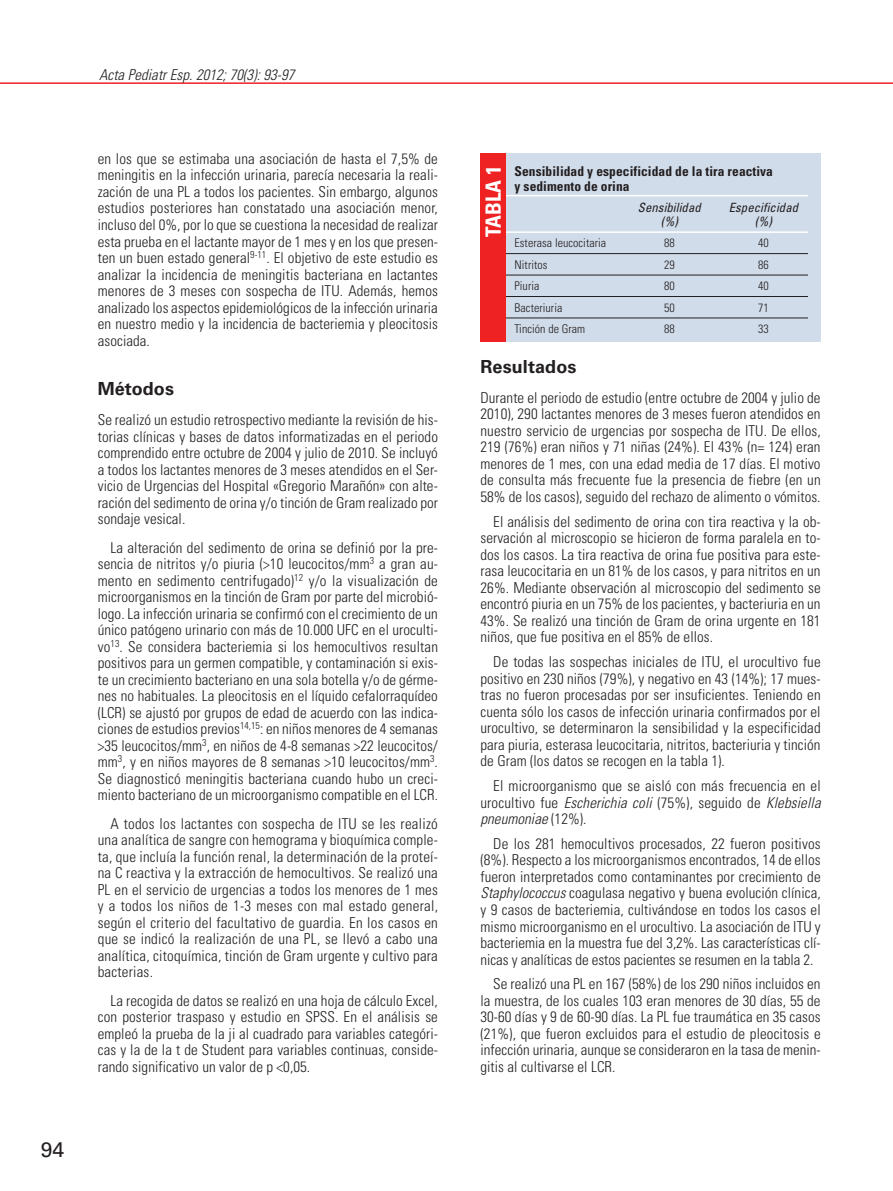
<style>
.page{position:relative;width:893px;height:1191px;background:#fff}
.page>*{position:absolute;margin:0;border:0;box-sizing:border-box;transform-origin:0 0}
.t1{font:700 condensed 21px "Univers LT Std";letter-spacing:.005em;color:#fff}
.t2{font:21px "Univers LT Std";color:#231f20}
.t3{font:700 18px "Univers LT Std";letter-spacing:.005em;color:#231f20}
.t4{font:300 condensed 15px/16.5px "Univers LT Std";letter-spacing:.005em;color:#231f20;text-align:justify}
.t5{font:italic 300 condensed 15px "Univers LT Std";letter-spacing:.005em;color:#231f20}
.t6{font:700 condensed 13.5px/15px "Univers LT Std";letter-spacing:.005em;color:#231f20}
.t7{font:italic condensed 12.75px/13.5px "Univers LT Std";letter-spacing:.005em;color:#231f20;text-align:center}
.t8{font:300 condensed 12px "Univers LT Std";letter-spacing:.005em;color:#231f20}
.s1{font-style:italic}
</style>
<div class="page">
<hr style="left:0;top:82px;width:893px;height:2px;background:#ee2123">
<div style="left:480px;top:153px;width:341px;height:188px;background:#d1dcea"></div>
<hr style="left:493px;top:195px;width:315px;height:1px;background:#fff">
<hr style="left:493px;top:253px;width:315px;height:1px;background:#231f20">
<hr style="left:493px;top:275px;width:315px;height:1px;background:#231f20">
<hr style="left:493px;top:296px;width:315px;height:1px;background:#231f20">
<hr style="left:493px;top:318px;width:315px;height:1px;background:#231f20">
<hr style="left:493px;top:231px;width:315px;height:2px;background:#fff">
<div style="left:480px;top:153px;width:26px;height:188px;background:#ee2123"></div>
<h1 class="t2" style="left:41px;top:1139px;width:25px">94</h1>
<p class="t5" style="left:99px;top:67px;width:197px">Acta Pediatr Esp. 2012; 70(3): 93-97</p>
<p class="t4" style="left:98px;top:151px;width:342px">en los que se estimaba una asociación de hasta el 7,5% de meningitis en la infección urinaria, parecía necesaria la reali&shy;zación de una PL a todos los pacientes. Sin embargo, algunos estudios posteriores han constatado una asociación menor, incluso del 0%, por lo que se cuestiona la necesidad de realizar esta prueba en el lactante mayor de 1 mes y en los que presen&shy;ten un buen estado general<sup>9-11</sup>. El objetivo de este estudio es analizar la incidencia de meningitis bacteriana en lactantes menores de 3 meses con sospecha de ITU. Además, hemos analizado los aspectos epidemiológicos de la infección urinaria en nuestro medio y la incidencia de bacteriemia y pleocitosis asociada.</p>
<p class="t3" style="left:98px;top:380px;width:78px">Métodos</p>
<p class="t4" style="left:98px;top:412px;width:342px">Se realizó un estudio retrospectivo mediante la revisión de his&shy;torias clínicas y bases de datos informatizadas en el periodo comprendido entre octubre de 2004 y julio de 2010. Se incluyó a todos los lactantes menores de 3 meses atendidos en el Ser&shy;vicio de Urgencias del Hospital «Gregorio Marañón» con alte&shy;ración del sedimento de orina y/o tinción de Gram realizado por sondaje vesical.</p>
<p class="t4" style="left:98px;top:540px;width:342px;text-indent:13px">La alteración del sedimento de orina se definió por la pre&shy;sencia de nitritos y/o piuria (&gt;10 leucocitos/mm<sup>3</sup> a gran au&shy;mento en sedimento centrifugado)<sup>12</sup> y/o la visualización de microorganismos en la tinción de Gram por parte del microbió&shy;logo. La infección urinaria se confirmó con el crecimiento de un único patógeno urinario con más de 10.000 UFC en el uroculti&shy;vo<sup>13</sup>. Se considera bacteriemia si los hemocultivos resultan positivos para un germen compatible, y contaminación si exis&shy;te un crecimiento bacteriano en una sola botella y/o de gérme&shy;nes no habituales. La pleocitosis en el líquido cefalorraquídeo (LCR) se ajustó por grupos de edad de acuerdo con las indica&shy;ciones de estudios previos<sup>14,15</sup>: en niños menores de 4 semanas &gt;35 leucocitos/mm<sup>3</sup>, en niños de 4-8 semanas &gt;22 leucocitos/ mm<sup>3</sup>, y en niños mayores de 8 semanas &gt;10 leucocitos/mm<sup>3</sup>.<br>Se diagnosticó meningitis bacteriana cuando hubo un creci&shy;miento bacteriano de un microorganismo compatible en el LCR.</p>
<p class="t4" style="left:98px;top:816px;width:342px;text-indent:13px">A todos los lactantes con sospecha de ITU se les realizó una analítica de sangre con hemograma y bioquímica comple&shy;ta, que incluía la función renal, la determinación de la proteí&shy;na C reactiva y la extracción de hemocultivos. Se realizó una PL en el servicio de urgencias a todos los menores de 1 mes y a todos los niños de 1-3 meses con mal estado general, según el criterio del facultativo de guardia. En los casos en que se indicó la realización de una PL, se llevó a cabo una analítica, citoquímica, tinción de Gram urgente y cultivo para bacterias.</p>
<p class="t4" style="left:98px;top:993px;width:342px;text-indent:13px">La recogida de datos se realizó en una hoja de cálculo Excel, con posterior traspaso y estudio en SPSS. En el análisis se empleó la prueba de la ji al cuadrado para variables categóri&shy;cas y la de la t de Student para variables continuas, conside&shy;rando significativo un valor de p &lt;0,05.</p>
<h1 class="t1" style="left:483px;top:237px;width:73px;rotate:-90deg">TABLA 1</h1>
<p class="t6" style="left:514px;top:164px;width:260px">Sensibilidad y especificidad de la tira reactiva y sedimento de orina</p>
<p class="t7" style="left:638px;top:202px;width:64px">Sensibilidad (%)</p>
<p class="t7" style="left:729px;top:202px;width:71px">Especificidad (%)</p>
<p class="t8" style="left:514px;top:237px;width:93px">Esterasa leucocitaria</p>
<p class="t8" style="left:664px;top:237px;width:12px">88</p>
<p class="t8" style="left:758px;top:237px;width:12px">40</p>
<p class="t8" style="left:514px;top:259px;width:35px">Nitritos</p>
<p class="t8" style="left:664px;top:259px;width:12px">29</p>
<p class="t8" style="left:758px;top:259px;width:12px">86</p>
<p class="t8" style="left:514px;top:280px;width:26px">Piuria</p>
<p class="t8" style="left:664px;top:280px;width:12px">80</p>
<p class="t8" style="left:758px;top:280px;width:12px">40</p>
<p class="t8" style="left:514px;top:301px;width:49px">Bacteriuria</p>
<p class="t8" style="left:664px;top:301px;width:12px">50</p>
<p class="t8" style="left:758px;top:301px;width:12px">71</p>
<p class="t8" style="left:514px;top:323px;width:72px">Tinción de Gram</p>
<p class="t8" style="left:664px;top:323px;width:12px">88</p>
<p class="t8" style="left:758px;top:323px;width:12px">33</p>
<p class="t3" style="left:480px;top:358px;width:97px">Resultados</p>
<p class="t4" style="left:480px;top:390px;width:342px">Durante el periodo de estudio (entre octubre de 2004 y julio de 2010), 290 lactantes menores de 3 meses fueron atendidos en nuestro servicio de urgencias por sospecha de ITU. De ellos, 219 (76%) eran niños y 71 niñas (24%). El 43% (n= 124) eran menores de 1 mes, con una edad media de 17 días. El motivo de consulta más frecuente fue la presencia de fiebre (en un 58% de los casos), seguido del rechazo de alimento o vómitos.</p>
<p class="t4" style="left:480px;top:514px;width:342px;text-indent:13px">El análisis del sedimento de orina con tira reactiva y la ob&shy;servación al microscopio se hicieron de forma paralela en to&shy;dos los casos. La tira reactiva de orina fue positiva para este&shy;rasa leucocitaria en un 81% de los casos, y para nitritos en un 26%. Mediante observación al microscopio del sedimento se encontró piuria en un 75% de los pacientes, y bacteriuria en un 43%. Se realizó una tinción de Gram de orina urgente en 181 niños, que fue positiva en el 85% de ellos.</p>
<p class="t4" style="left:480px;top:654px;width:342px;text-indent:13px">De todas las sospechas iniciales de ITU, el urocultivo fue positivo en 230 niños (79%), y negativo en 43 (14%); 17 mues&shy;tras no fueron procesadas por ser insuficientes. Teniendo en cuenta sólo los casos de infección urinaria confirmados por el urocultivo, se determinaron la sensibilidad y la especificidad para piuria, esterasa leucocitaria, nitritos, bacteriuria y tinción de Gram (los datos se recogen en la tabla 1).</p>
<p class="t4" style="left:480px;top:778px;width:342px;text-indent:13px">El microorganismo que se aisló con más frecuencia en el urocultivo fue <span class="s1">Escherichia coli</span> (75%), seguido de <span class="s1">Klebsiella pneumoniae</span> (12%).</p>
<p class="t4" style="left:480px;top:836px;width:342px;text-indent:13px">De los 281 hemocultivos procesados, 22 fueron positivos (8%). Respecto a los microorganismos encontrados, 14 de ellos fueron interpretados como contaminantes por crecimiento de <span class="s1">Staphylococcus</span> coagulasa negativo y buena evolución clínica, y 9 casos de bacteriemia, cultivándose en todos los casos el mismo microorganismo en el urocultivo. La asociación de ITU y bacteriemia en la muestra fue del 3,2%. Las características clí&shy;nicas y analíticas de estos pacientes se resumen en la tabla 2.</p>
<p class="t4" style="left:480px;top:976px;width:342px;text-indent:13px">Se realizó una PL en 167 (58%) de los 290 niños incluidos en la muestra, de los cuales 103 eran menores de 30 días, 55 de 30-60 días y 9 de 60-90 días. La PL fue traumática en 35 casos (21%), que fueron excluidos para el estudio de pleocitosis e infección urinaria, aunque se consideraron en la tasa de menin&shy;gitis al cultivarse el LCR.</p>
</div>
